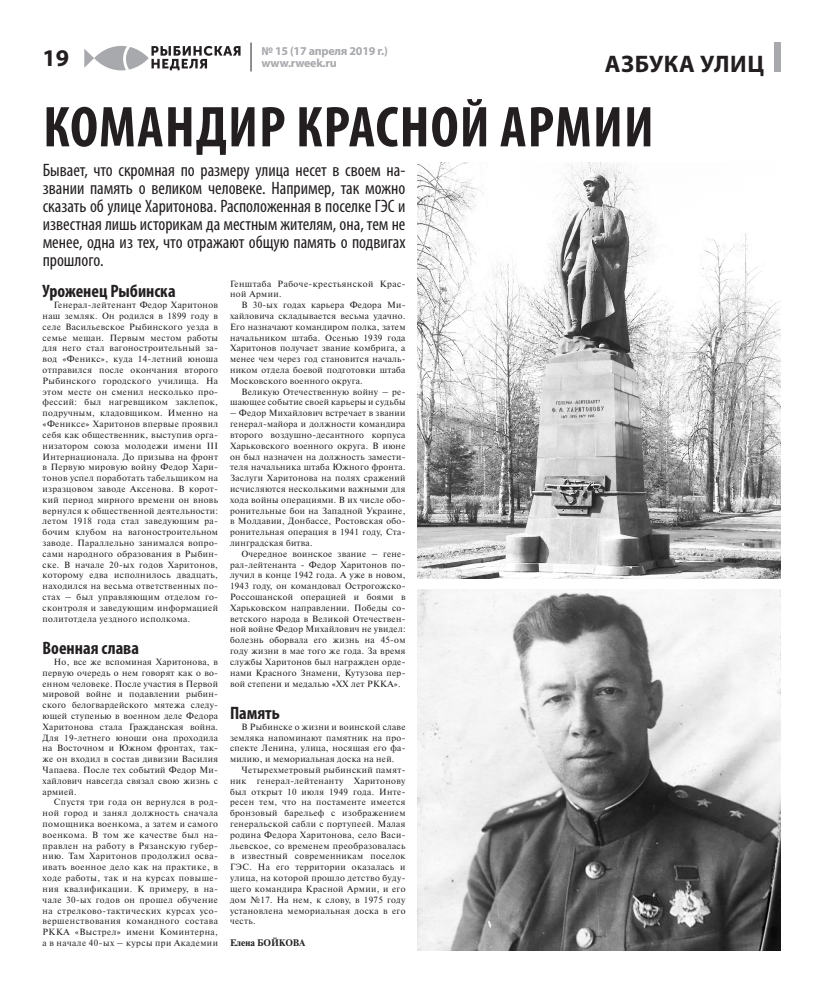
<style>
.page{position:relative;width:823px;height:993px;background:#fff}
.page>*{position:absolute;margin:0;border:0;box-sizing:border-box;transform-origin:0 0}
.Заголовок1{font:700 condensed 58px "Myriad Pro";letter-spacing:.02em;color:#231f20}
.рубрика1{font:700 24px "Myriad Pro";letter-spacing:.02em;color:#231f20}
.Лид1{font:condensed 18px/18px "Myriad Pro";color:#231f20;text-align:justify}
.подзаголовок1{font:700 condensed 18px "Myriad Pro";color:#231f20}
.t1{font:700 12px/12px "Myriad Pro";letter-spacing:-.02em;color:#a8a9ad}
.Основной_текст1{font:9px/10.8px "Newton C";letter-spacing:.03em;color:#231f20;text-align:justify}
.Основной_текст1-2{font:9px/10.8px "Newton C";letter-spacing:.05em;color:#231f20}
.автор1{font:700 9px "Newton C";color:#231f20}
</style>
<div class="page">
<svg style="left:250px;top:43px;width:1px;height:28px"></svg>
<svg style="left:84px;top:46px;width:156px;height:24px"></svg>
<div style="left:773px;top:43px;width:7px;height:29px;background:#a8a9ad"></div>
<img style="left:417px;top:163px;width:363px;height:415px">
<img style="left:417px;top:589px;width:363px;height:361px">
<p class="рубрика1" style="left:43px;top:42px;width:28px">19</p>
<h3 class="t1" style="left:261px;top:45px;width:128px">№ 15 (17 апреля 2019 г.) www.rweek.ru</h3>
<p class="рубрика1" style="left:604px;top:48px;width:160px">АЗБУКА УЛИЦ</p>
<p class="Заголовок1" style="left:43px;top:91px;width:611px">КОМАНДИР КРАСНОЙ АРМИИ</p>
<p class="Лид1" style="left:43px;top:161px;width:364px">Бывает, что скромная по размеру улица несет в своем на&shy;звании память о великом человеке. Например, так можно сказать об улице Харитонова. Расположенная в поселке ГЭС и известная лишь историкам да местным жителям, она, тем не менее, одна из тех, что отражают общую память о подвигах прошлого.</p>
<p class="подзаголовок1" style="left:43px;top:280px;width:134px">Уроженец Рыбинска</p>
<p class="Основной_текст1" style="left:43px;top:299px;width:177px;text-indent:11px">Генерал-лейтенант Федор Харитонов наш земляк. Он родился в 1899 году в селе Васильевское Рыбинского уезда в семье мещан. Первым местом работы для него стал вагоностроительный за&shy;вод «Феникс», куда 14-летний юноша отправился после окончания второго Рыбинского городского училища. На этом месте он сменил несколько про&shy;фессий: был нагревщиком заклепок, подручным, кладовщиком. Именно на «Фениксе» Харитонов впервые проявил себя как общественник, выступив орга&shy;низатором союза молодежи имени III Интернационала. До призыва на фронт в Первую мировую войну Федор Хари&shy;тонов успел поработать табельщиком на изразцовом заводе Аксенова. В корот&shy;кий период мирного времени он вновь вернулся к общественной деятельности: летом 1918 года стал заведующим ра&shy;бочим клубом на вагоностроительном заводе. Параллельно занимался вопро&shy;сами народного образования в Рыбин&shy;ске. В начале 20-ых годов Харитонов, которому едва исполнилось двадцать, находился на весьма ответственных по&shy;стах – был управляющим отделом го&shy;сконтроля и заведующим информацией политотдела уездного исполкома.</p>
<p class="подзаголовок1" style="left:43px;top:636px;width:98px">Военная слава</p>
<p class="Основной_текст1" style="left:43px;top:656px;width:177px;text-indent:11px">Но, все же вспоминая Харитонова, в первую очередь о нем говорят как о во&shy;енном человеке. После участия в Первой мировой войне и подавлении рыбин&shy;ского белогвардейского мятежа следу&shy;ющей ступенью в военном деле Федора Харитонова стала Гражданская война.<br>Для 19-летнего юноши она проходила на Восточном и Южном фронтах, так&shy;же он входил в состав дивизии Василия Чапаева. После тех событий Федор Ми&shy;хайлович навсегда связал свою жизнь с армией.</p>
<p class="Основной_текст1" style="left:43px;top:796px;width:177px;text-indent:11px">Спустя три года он вернулся в род&shy;ной город и занял должность сначала помощника военкома, а затем и самого военкома. В том же качестве был на&shy;правлен на работу в Рязанскую губер&shy;нию. Там Харитонов продолжил осва&shy;ивать военное дело как на практике, в ходе работы, так и на курсах повыше&shy;ния квалификации. К примеру, в на&shy;чале 30-ых годов он прошел обучение на стрелково-тактических курсах усо&shy;вершенствования командного состава РККА «Выстрел» имени Коминтерна, а в начале 40-ых – курсы при Академии</p>
<p class="Основной_текст1-2" style="left:230px;top:278px;width:177px">Генштаба Рабоче-крестьянской Крас&shy;ной Армии.</p>
<p class="Основной_текст1" style="left:230px;top:299px;width:177px;text-indent:11px">В 30-ых годах карьера Федора Ми&shy;хайловича складывается весьма удачно.<br>Его назначают командиром полка, затем начальником штаба. Осенью 1939 года Харитонов получает звание комбрига, а менее чем через год становится началь&shy;ником отдела боевой подготовки штаба Московского военного округа.</p>
<p class="Основной_текст1" style="left:230px;top:386px;width:177px;text-align:right">Великую Отечественную войну – ре&shy;шающее событие своей карьеры и судьбы</p>
<p class="Основной_текст1" style="left:230px;top:407px;width:177px">– Федор Михайлович встречает в звании генерал-майора и должности командира второго воздушно-десантного корпуса Харьковского военного округа. В июне он был назначен на должность замести&shy;теля начальника штаба Южного фронта.<br>Заслуги Харитонова на полях сражений исчисляются несколькими важными для хода войны операциями. В их числе обо&shy;ронительные бои на Западной Украине, в Молдавии, Донбассе, Ростовская обо&shy;ронительная операция в 1941 году, Ста&shy;линградская битва.</p>
<p class="Основной_текст1" style="left:230px;top:548px;width:177px;text-indent:11px">Очередное воинское звание – гене&shy;рал-лейтенанта - Федор Харитонов по&shy;лучил в конце 1942 года. А уже в новом, 1943 году, он командовал Острогожско-Россошанской операцией и боями в Харьковском направлении. Победы со&shy;ветского народа в Великой Отечествен&shy;ной войне Федор Михайлович не увидел: болезнь оборвала его жизнь на 45-ом году жизни в мае того же года. За время службы Харитонов был награжден орде&shy;нами Красного Знамени, Кутузова пер&shy;вой степени и медалью «XX лет РККА».</p>
<p class="подзаголовок1" style="left:230px;top:701px;width:52px">Память</p>
<p class="Основной_текст1" style="left:230px;top:721px;width:177px;text-indent:11px">В Рыбинске о жизни и воинской славе земляка напоминают памятник на про&shy;спекте Ленина, улица, носящая его фа&shy;милию, и мемориальная доска на ней.</p>
<p class="Основной_текст1" style="left:230px;top:764px;width:177px;text-indent:11px">Четырехметровый рыбинский памят&shy;ник генерал-лейтенанту Харитонову был открыт 10 июля 1949 года. Инте&shy;ресен тем, что на постаменте имеется бронзовый барельеф с изображением генеральской сабли с портупеей. Малая родина Федора Харитонова, село Васи&shy;льевское, со временем преобразовалась в известный современникам поселок ГЭС. На его территории оказалась и улица, на которой прошло детство буду&shy;щего командира Красной Армии, и его дом №17. На нем, к слову, в 1975 году установлена мемориальная доска в его честь.</p>
<p class="автор1" style="left:230px;top:937px;width:76px">Елена БОЙКОВА</p>
</div>
